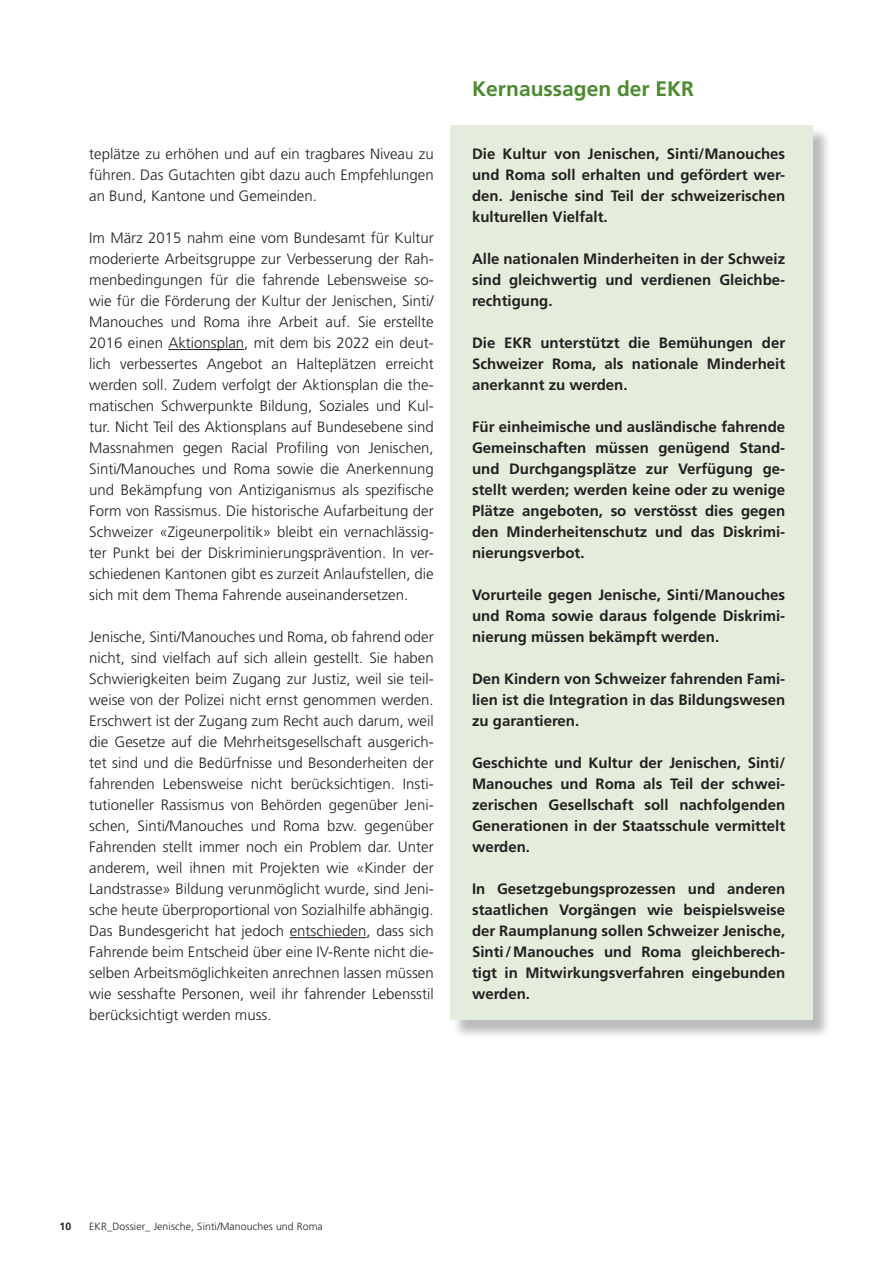
<style>
.page{position:relative;width:893px;height:1263px;background:#fff}
.page>*{position:absolute;margin:0;border:0;box-sizing:border-box;transform-origin:0 0}
.t1{font:700 21px "Frutiger LT Std";color:#4c8b2f}
.t2{font:300 15px/21px "Frutiger LT Std";color:#231f20;text-align:justify}
.t3{font:700 15px/21px "Frutiger LT Std";color:#231f20;text-align:justify}
.t4{font:300 10.5px "Frutiger LT Std";letter-spacing:.01em;color:#231f20}
.t5{font:700 10.5px "Frutiger LT Std";color:#231f20}
</style>
<div class="page">
<div style="left:453px;top:128px;width:378px;height:911px;background:#231f20;opacity:.3"></div>
<div style="left:450px;top:125px;width:362px;height:895px;background:#e4eddc"></div>
<hr style="left:168px;top:349px;width:76px;height:1px;background:#231f20">
<hr style="left:290px;top:937px;width:76px;height:1px;background:#231f20">
<p class="t2" style="left:89px;top:144px;width:346px">teplätze zu erhöhen und auf ein tragbares Niveau zu führen. Das Gutachten gibt dazu auch Empfehlungen an Bund, Kantone und Gemeinden.</p>
<p class="t2" style="left:89px;top:228px;width:346px">Im März 2015 nahm eine vom Bundesamt für Kultur moderierte Arbeitsgruppe zur Verbesserung der Rah&shy;menbedingungen für die fahrende Lebensweise so&shy;wie für die Förderung der Kultur der Jenischen, Sinti/ Manouches und Roma ihre Arbeit auf. Sie erstellte 2016 einen Aktionsplan, mit dem bis 2022 ein deut&shy;lich verbessertes Angebot an Halteplätzen erreicht werden soll. Zudem verfolgt der Aktionsplan die the&shy;matischen Schwerpunkte Bildung, Soziales und Kul&shy;tur. Nicht Teil des Aktionsplans auf Bundesebene sind Massnahmen gegen Racial Profiling von Jenischen, Sinti/Manouches und Roma sowie die Anerkennung und Bekämpfung von Antiziganismus als spezifische Form von Rassismus. Die historische Aufarbeitung der Schweizer «Zigeunerpolitik» bleibt ein vernachlässig&shy;ter Punkt bei der Diskriminierungsprävention. In ver&shy;schiedenen Kantonen gibt es zurzeit Anlaufstellen, die sich mit dem Thema Fahrende auseinandersetzen.</p>
<p class="t2" style="left:89px;top:627px;width:346px">Jenische, Sinti/Manouches und Roma, ob fahrend oder nicht, sind vielfach auf sich allein gestellt. Sie haben Schwierigkeiten beim Zugang zur Justiz, weil sie teil&shy;weise von der Polizei nicht ernst genommen werden.<br>Erschwert ist der Zugang zum Recht auch darum, weil die Gesetze auf die Mehrheitsgesellschaft ausgerich&shy;tet sind und die Bedürfnisse und Besonderheiten der fahrenden Lebensweise nicht berücksichtigen. Insti&shy;tutioneller Rassismus von Behörden gegenüber Jeni&shy;schen, Sinti/Manouches und Roma bzw. gegenüber Fahrenden stellt immer noch ein Problem dar. Unter anderem, weil ihnen mit Projekten wie «Kinder der Landstrasse» Bildung verunmöglicht wurde, sind Jeni&shy;sche heute überproportional von Sozialhilfe abhängig.<br>Das Bundesgericht hat jedoch entschieden, dass sich Fahrende beim Entscheid über eine IV-Rente nicht die&shy;selben Arbeitsmöglichkeiten anrechnen lassen müssen wie sesshafte Personen, weil ihr fahrender Lebensstil berücksichtigt werden muss.</p>
<h1 class="t1" style="left:472px;top:76px;width:224px">Kernaussagen der EKR</h1>
<p class="t3" style="left:472px;top:143px;width:315px">Die Kultur von Jenischen, Sinti/Manouches und Roma soll erhalten und gefördert wer&shy;den. Jenische sind Teil der schweizerischen kulturellen Vielfalt.</p>
<p class="t3" style="left:472px;top:248px;width:315px">Alle nationalen Minderheiten in der Schweiz sind gleichwertig und verdienen Gleichbe&shy;rechtigung.</p>
<p class="t3" style="left:472px;top:332px;width:315px">Die EKR unterstützt die Bemühungen der Schweizer Roma, als nationale Minderheit anerkannt zu werden.</p>
<p class="t3" style="left:472px;top:416px;width:315px">Für einheimische und ausländische fahrende Gemeinschaften müssen genügend Stand&shy;und Durchgangsplätze zur Verfügung ge&shy;stellt werden; werden keine oder zu wenige Plätze angeboten, so verstösst dies gegen den Minderheitenschutz und das Diskrimi&shy;nierungsverbot.</p>
<p class="t3" style="left:472px;top:584px;width:315px">Vorurteile gegen Jenische, Sinti/Manouches und Roma sowie daraus folgende Diskrimi&shy;nierung müssen bekämpft werden.</p>
<p class="t3" style="left:472px;top:668px;width:315px">Den Kindern von Schweizer fahrenden Fami&shy;lien ist die Integration in das Bildungswesen zu garantieren.</p>
<p class="t3" style="left:472px;top:752px;width:315px">Geschichte und Kultur der Jenischen, Sinti/ Manouches und Roma als Teil der schwei&shy;zerischen Gesellschaft soll nachfolgenden Generationen in der Staatsschule vermittelt werden.</p>
<p class="t3" style="left:472px;top:878px;width:315px">In Gesetzgebungsprozessen und anderen staatlichen Vorgängen wie beispielsweise der Raumplanung sollen Schweizer Jenische, Sinti/Manouches und Roma gleichberech&shy;tigt in Mitwirkungsverfahren eingebunden werden.</p>
<p class="t5" style="left:60px;top:1220px;width:13px">10</p>
<p class="t4" style="left:89px;top:1220px;width:235px">EKR_Dossier_ Jenische, Sinti/Manouches und Roma</p>
</div>
